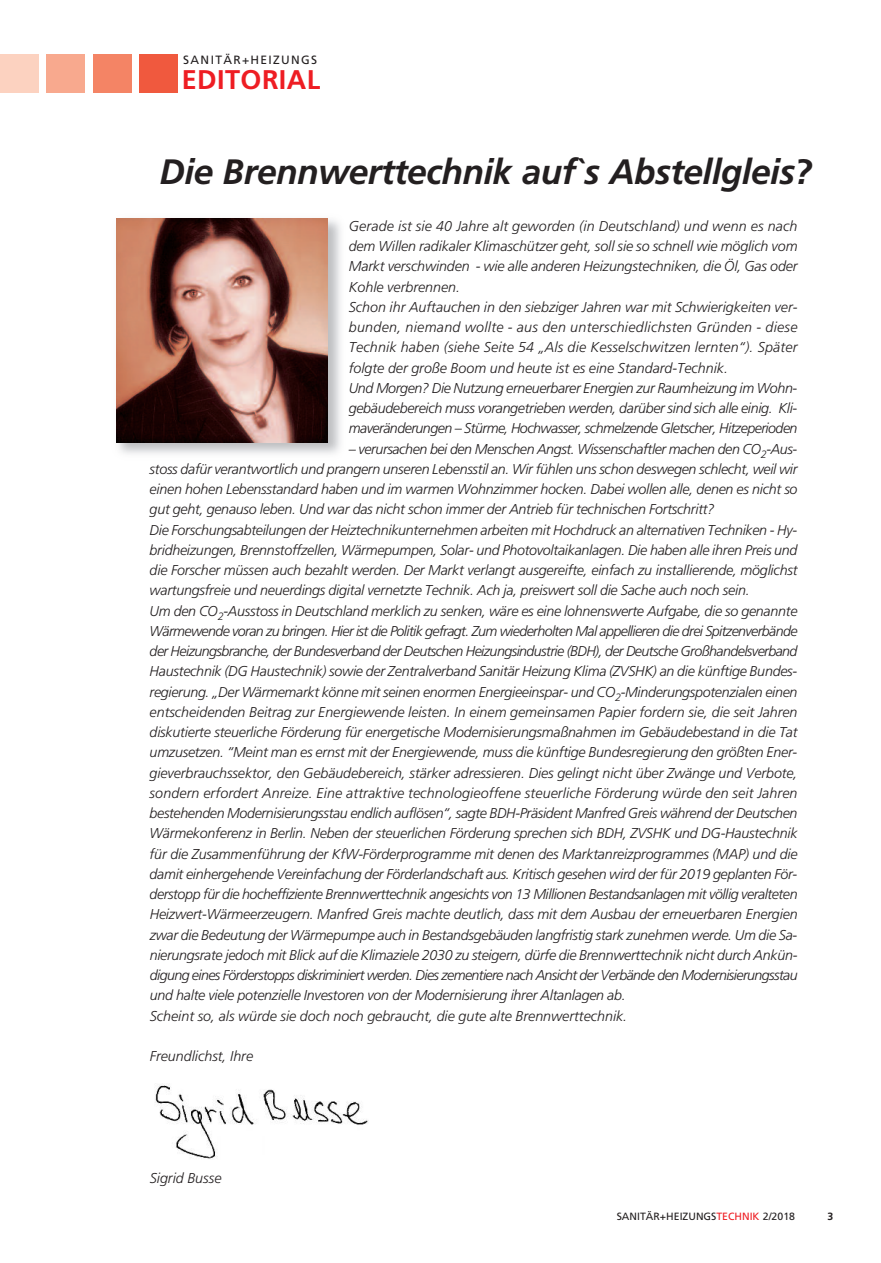
<style>
.page{position:relative;width:881px;height:1263px;background:#fff}
.page>*{position:absolute;margin:0;border:0;box-sizing:border-box;transform-origin:0 0}
.t1{font:italic 700 35.25px "Frutiger LT Std";letter-spacing:-.015em;color:#231f20}
.t2{font:700 27px "Frutiger LT Std";letter-spacing:.015em;color:#ee1d23}
.t3{font:italic 300 14.25px/20.2px "Frutiger LT Std";letter-spacing:-.015em;color:#231f20}
.t4{font:12px "Frutiger LT Std";letter-spacing:.11em;color:#231f20}
.t5{font:10.5px "Frutiger LT Std";color:#231f20}
.t6{font:700 10.5px "Frutiger LT Std";color:#231f20}
.s1{color:#ee1d23}
</style>
<div class="page">
<img style="left:116px;top:218px;width:225px;height:236px">
<img style="left:116px;top:219px;width:211px;height:223px">
<img style="left:155px;top:1085px;width:213px;height:74px">
<div style="left:0;top:54px;width:39px;height:39px;background:#fcd2c0"></div>
<div style="left:46px;top:54px;width:39px;height:39px;background:#f8a98e"></div>
<div style="left:93px;top:54px;width:38px;height:39px;background:#f48465"></div>
<div style="left:139px;top:54px;width:38px;height:39px;background:#f0593e"></div>
<p class="t4" style="left:183px;top:55px;width:135px">SANITÄR+HEIZUNGS</p>
<h2 class="t2" style="left:182px;top:69px;width:140px">EDITORIAL</h2>
<h1 class="t1" style="left:160px;top:158px;width:653px">Die Brennwerttechnik auf`s Abstellgleis?</h1>
<p class="t3" style="left:348px;top:217px;width:450px">Gerade ist sie 40 Jahre alt geworden (in Deutschland) und wenn es nach dem Willen radikaler Klimaschützer geht, soll sie so schnell wie möglich vom Markt verschwinden - wie alle anderen Heizungstechniken, die Öl, Gas oder Kohle verbrennen.<br>Schon ihr Auftauchen in den siebziger Jahren war mit Schwierigkeiten ver&shy;bunden, niemand wollte - aus den unterschiedlichsten Gründen - diese Technik haben (siehe Seite 54 „Als die Kesselschwitzen lernten“). Später folgte der große Boom und heute ist es eine Standard-Technik.<br>Und Morgen? Die Nutzung erneuerbarer Energien zur Raumheizung im Wohn&shy;gebäudebereich muss vorangetrieben werden, darüber sind sich alle einig. Kli&shy;maveränderungen – Stürme, Hochwasser, schmelzende Gletscher, Hitzeperioden</p>
<p class="t3" style="left:150px;top:440px;width:649px;text-indent:199px">– verursachen bei den Menschen Angst. Wissenschaftler machen den CO<sub>2</sub>-Aus&shy;stoss dafür verantwortlich und prangern unseren Lebensstil an. Wir fühlen uns schon deswegen schlecht, weil wir einen hohen Lebensstandard haben und im warmen Wohnzimmer hocken. Dabei wollen alle, denen es nicht so gut geht, genauso leben. Und war das nicht schon immer der Antrieb für technischen Fortschritt?<br>Die Forschungsabteilungen der Heiztechnikunternehmen arbeiten mit Hochdruck an alternativen Techniken - Hy&shy;bridheizungen, Brennstoffzellen, Wärmepumpen, Solar- und Photovoltaikanlagen. Die haben alle ihren Preis und die Forscher müssen auch bezahlt werden. Der Markt verlangt ausgereifte, einfach zu installierende, möglichst wartungsfreie und neuerdings digital vernetzte Technik. Ach ja, preiswert soll die Sache auch noch sein.<br>Um den CO<sub>2</sub>-Ausstoss in Deutschland merklich zu senken, wäre es eine lohnenswerte Aufgabe, die so genannte Wärmewende voran zu bringen. Hier ist die Politik gefragt. Zum wiederholten Mal appellieren die drei Spitzenverbände der Heizungsbranche, der Bundesverband der Deutschen Heizungsindustrie (BDH), der Deutsche Großhandelsverband Haustechnik (DG Haustechnik) sowie der Zentralverband Sanitär Heizung Klima (ZVSHK) an die künftige Bundes&shy;regierung. „Der Wärmemarkt könne mit seinen enormen Energieeinspar- und CO<sub>2</sub>-Minderungspotenzialen einen entscheidenden Beitrag zur Energiewende leisten. In einem gemeinsamen Papier fordern sie, die seit Jahren diskutierte steuerliche Förderung für energetische Modernisierungsmaßnahmen im Gebäudebestand in die Tat umzusetzen. “Meint man es ernst mit der Energiewende, muss die künftige Bundesregierung den größten Ener&shy;gieverbrauchssektor, den Gebäudebereich, stärker adressieren. Dies gelingt nicht über Zwänge und Verbote, sondern erfordert Anreize. Eine attraktive technologieoffene steuerliche Förderung würde den seit Jahren bestehenden Modernisierungsstau endlich auflösen“, sagte BDH-Präsident Manfred Greis während der Deutschen Wärmekonferenz in Berlin. Neben der steuerlichen Förderung sprechen sich BDH, ZVSHK und DG-Haustechnik für die Zusammenführung der KfW-Förderprogramme mit denen des Marktanreizprogrammes (MAP) und die damit einhergehende Vereinfachung der Förderlandschaft aus. Kritisch gesehen wird der für 2019 geplanten För&shy;derstopp für die hocheffiziente Brennwerttechnik angesichts von 13 Millionen Bestandsanlagen mit völlig veralteten Heizwert-Wärmeerzeugern. Manfred Greis machte deutlich, dass mit dem Ausbau der erneuerbaren Energien zwar die Bedeutung der Wärmepumpe auch in Bestandsgebäuden langfristig stark zunehmen werde. Um die Sa&shy;nierungsrate jedoch mit Blick auf die Klimaziele 2030 zu steigern, dürfe die Brennwerttechnik nicht durch Ankün&shy;digung eines Förderstopps diskriminiert werden. Dies zementiere nach Ansicht der Verbände den Modernisierungsstau und halte viele potenzielle Investoren von der Modernisierung ihrer Altanlagen ab.<br>Scheint so, als würde sie doch noch gebraucht, die gute alte Brennwerttechnik.</p>
<p class="t3" style="left:150px;top:1047px;width:105px">Freundlichst, Ihre</p>
<p class="t3" style="left:150px;top:1169px;width:73px">Sigrid Busse</p>
<p class="t5" style="left:616px;top:1212px;width:180px">SANITÄR+HEIZUNGS<span class="s1">TECHNIK</span> 2/2018</p>
<p class="t6" style="left:827px;top:1212px;width:7px">3</p>
</div>
